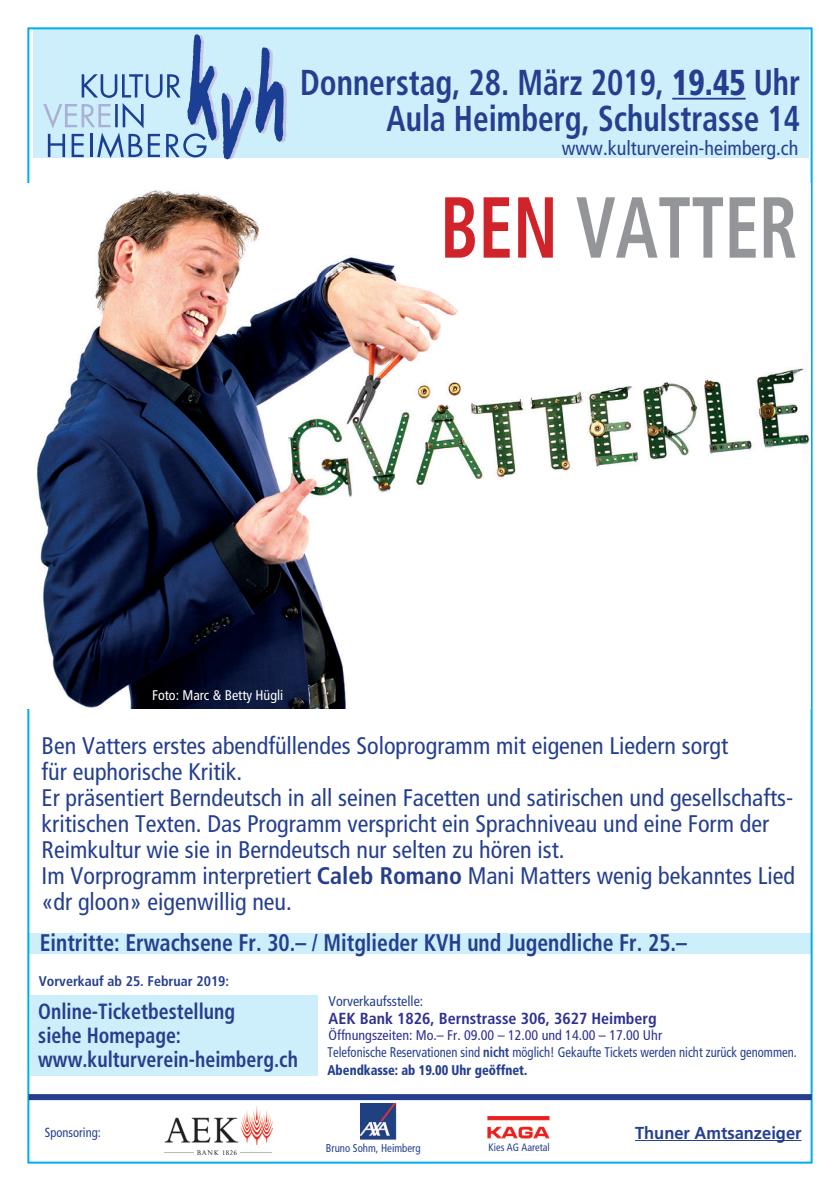
<style>
.page{position:relative;width:840px;height:1191px;background:#fff}
.page>*{position:absolute;margin:0;border:0;box-sizing:border-box;transform-origin:0 0}
.t1{font:700 condensed 86.4px "Frutiger";color:#939598;scale:.8 1}
.t2{font:700 condensed 36px "Frutiger";color:#253f8e;scale:.87 1}
.t3{font:condensed 24px/26px "Frutiger";color:#253f8e}
.t4{font:700 condensed 24px "Frutiger";color:#253f8e;scale:.9 1}
.t5{font:700 condensed 22px "Frutiger";color:#253f8e;scale:.9 1}
.t6{font:condensed 20px "Frutiger";color:#253f8e}
.t7{font:700 17.4px "Frutiger";color:#253f8e;scale:.95 1}
.t8{font:700 condensed 16px "Frutiger";color:#2e3092}
.t9{font:condensed 14px "Frutiger";color:#253f8e;scale:.9 1}
.t10{font:condensed 14px "Frutiger";color:#2e3092}
.t11{font:900 condensed 14px "Frutiger";color:#253f8e;scale:.9 1}
.t12{font:700 condensed 14px "Frutiger";color:#253f8e}
.t13{font:condensed 14px "Frutiger";color:#fff}
.t14{font:condensed 14px "Frutiger";color:#253f8e}
.t15{font:condensed 13.2px "Frutiger";color:#253f8e;scale:.95 1}
.t16{font:condensed 11.4px "Frutiger";color:#253f8e;scale:.95 1}
.t17{font:condensed 10.8px "Frutiger";color:#253f8e;scale:.95 1}
.s1{font-weight:900}
.s2{color:#d1232a}
.s3{font-weight:700}
</style>
<div class="page">
<div style="left:30px;top:995px;width:287px;height:81px;background:#cdeffb"></div>
<div style="left:33px;top:28px;width:775px;height:129px;background:#cdeffb"></div>
<svg style="left:43px;top:34px;width:244px;height:126px"></svg>
<hr style="left:672px;top:98px;width:73px;height:2px;background:#253f8e">
<div style="left:28px;top:933px;width:783px;height:21px;background:#cdeffb"></div>
<img style="left:164px;top:1105px;width:108px;height:49px">
<img style="left:360px;top:1103px;width:36px;height:37px">
<img style="left:487px;top:1116px;width:62px;height:22px">
<hr style="left:634px;top:1140px;width:167px;height:1px;background:#253f8e">
<div style="left:29px;top:1094px;width:782px;height:6px;background:#253f8e"></div>
<img style="left:37px;top:190px;width:773px;height:518px">
<p class="t2" style="left:300px;top:61px;width:576px">Donnerstag, 28. März 2019, <span class="s1">19.45</span> Uhr</p>
<p class="t2" style="left:386px;top:97px;width:476px">Aula Heimberg, Schulstrasse 14</p>
<p class="t6" style="left:561px;top:137px;width:238px">www.kulturverein-heimberg.ch</p>
<p class="t1" style="left:440px;top:176px;width:448px"><span class="s2">BEN</span> VATTER</p>
<p class="t13" style="left:152px;top:686px;width:133px">Foto: Marc &amp; Betty Hügli</p>
<p class="t3" style="left:42px;top:732px;width:687px">Ben Vatters erstes abendfüllendes Soloprogramm mit eigenen Liedern sorgt</p>
<p class="t3" style="left:42px;top:758px;width:202px">für euphorische Kritik.</p>
<p class="t3" style="left:42px;top:784px;width:752px">Er präsentiert Berndeutsch in all seinen Facetten und satirischen und gesellschafts&shy;kritischen Texten. Das Programm verspricht ein Sprachniveau und eine Form der<br>Reimkultur wie sie in Berndeutsch nur selten zu hören ist.</p>
<p class="t3" style="left:42px;top:862px;width:754px">Im Vorprogramm interpretiert <span class="s3">Caleb Romano</span> Mani Matters wenig bekanntes Lied «dr gloon» eigenwillig neu.</p>
<p class="t4" style="left:40px;top:928px;width:720px">Eintritte: Erwachsene Fr. 30.– / Mitglieder KVH und Jugendliche Fr. 25.–</p>
<p class="t12" style="left:39px;top:973px;width:192px">Vorverkauf ab 25. Februar 2019:</p>
<p class="t5" style="left:38px;top:998px;width:220px">Online-Ticketbestellung</p>
<p class="t5" style="left:38px;top:1022px;width:160px">siehe Homepage:</p>
<p class="t5" style="left:38px;top:1046px;width:290px">www.kulturverein-heimberg.ch</p>
<p class="t15" style="left:45px;top:1125px;width:61px">Sponsoring:</p>
<p class="t14" style="left:328px;top:993px;width:96px">Vorverkaufsstelle:</p>
<p class="t8" style="left:328px;top:1009px;width:329px">AEK Bank 1826, Bernstrasse 306, 3627 Heimberg</p>
<p class="t10" style="left:328px;top:1027px;width:335px">Öffnungszeiten: Mo.– Fr. 09.00 – 12.00 und 14.00 – 17.00 Uhr</p>
<p class="t9" style="left:327px;top:1044px;width:522px">Telefonische Reservationen sind <span class="s3">nicht</span> möglich! Gekaufte Tickets werden nicht zurück genommen.</p>
<p class="t11" style="left:327px;top:1061px;width:223px">Abendkasse: ab 19.00 Uhr geöffnet.</p>
<p class="t16" style="left:326px;top:1141px;width:101px">Bruno Sohm, Heimberg</p>
<p class="t17" style="left:488px;top:1141px;width:66px">Kies AG Aaretal</p>
<p class="t7" style="left:634px;top:1122px;width:177px">Thuner Amtsanzeiger</p>
</div>
